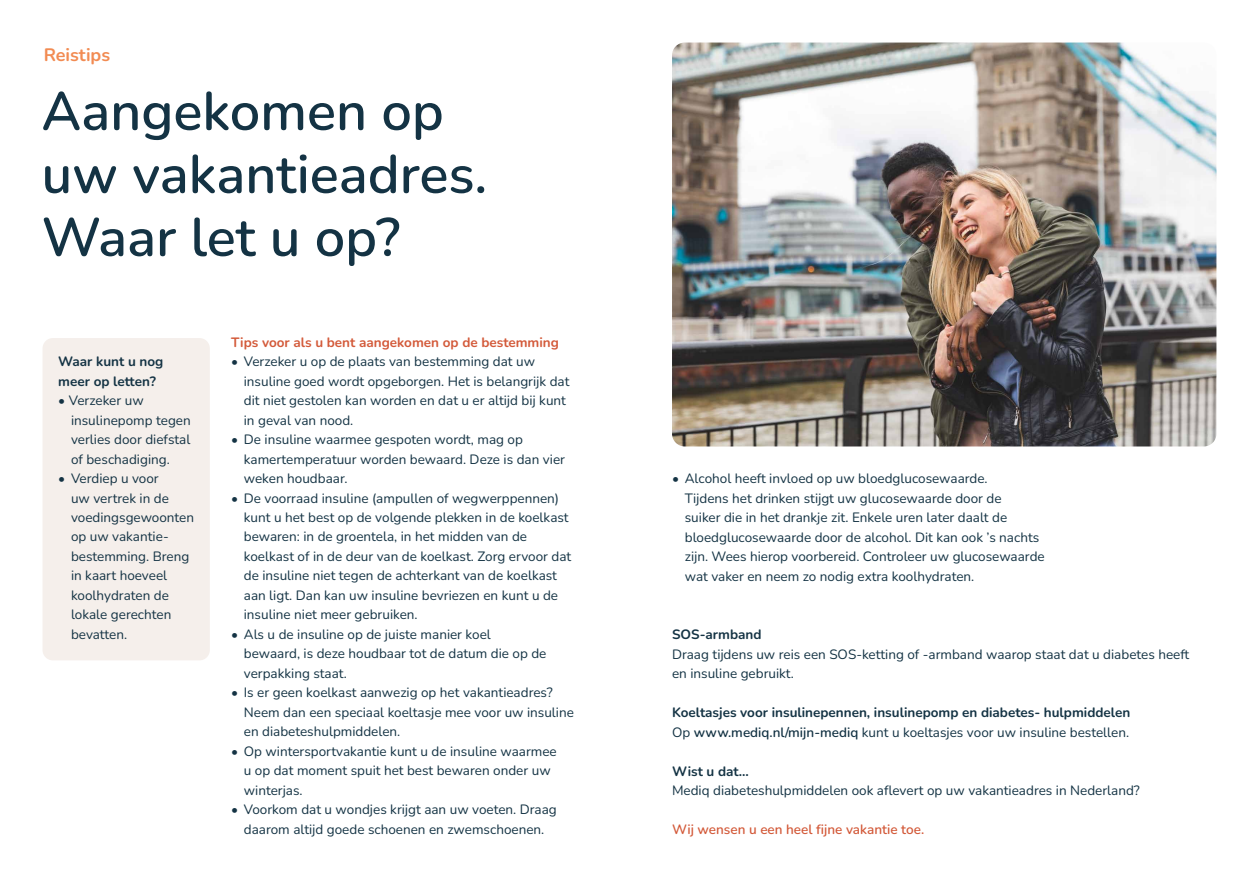
<style>
.page{position:relative;width:1259px;height:893px;background:#fff}
.page>*{position:absolute;margin:0;border:0;box-sizing:border-box;transform-origin:0 0}
.t1{font:600 54px/63px "Nunito";color:#143344}
.t2{font:700 18px "Nunito";color:#f28b52}
.t3{font:13.5px/19.5px "Nunito";color:#143344}
.t4{font:700 13.5px/19.5px "Nunito";color:#143344}
.t5{font:700 13.5px "Nunito";color:#d35a3a}
.t6{font:600 13.5px "Nunito";color:#d35a3a}
.s1{font-weight:400}
.s2{font-weight:600}
</style>
<div class="page">
<div style="left:43px;top:338px;width:167px;height:322px;background:#f5efeb;border-radius:10px"></div>
<img style="left:672px;top:43px;width:544px;height:403px">
<h2 class="t2" style="left:44px;top:42px;width:68px">Reistips</h2>
<h1 class="t1" style="left:41px;top:78px;width:447px">Aangekomen op uw vakantieadres.<br>Waar let u op?</h1>
<p class="t5" style="left:231px;top:332px;width:329px">Tips voor als u bent aangekomen op de bestemming</p>
<p class="t3" style="left:244px;top:351px;width:327px;text-indent:-13px">• Verzeker u op de plaats van bestemming dat uw insuline goed wordt opgeborgen. Het is belangrijk dat dit niet gestolen kan worden en dat u er altijd bij kunt in geval van nood.</p>
<p class="t3" style="left:244px;top:429px;width:323px;text-indent:-13px">• De insuline waarmee gespoten wordt, mag op kamertemperatuur worden bewaard. Deze is dan vier weken houdbaar.</p>
<p class="t3" style="left:244px;top:488px;width:329px;text-indent:-13px">• De voorraad insuline (ampullen of wegwerppennen) kunt u het best op de volgende plekken in de koelkast bewaren: in de groentela, in het midden van de koelkast of in de deur van de koelkast. Zorg ervoor dat de insuline niet tegen de achterkant van de koelkast aan ligt. Dan kan uw insuline bevriezen en kunt u de insuline niet meer gebruiken.</p>
<p class="t3" style="left:244px;top:624px;width:304px;text-indent:-13px">• Als u de insuline op de juiste manier koel bewaard, is deze houdbaar tot de datum die op de verpakking staat.</p>
<p class="t3" style="left:244px;top:682px;width:332px;text-indent:-13px">• Is er geen koelkast aanwezig op het vakantieadres?<br>Neem dan een speciaal koeltasje mee voor uw insuline en diabeteshulpmiddelen.</p>
<p class="t3" style="left:244px;top:741px;width:314px;text-indent:-13px">• Op wintersportvakantie kunt u de insuline waarmee u op dat moment spuit het best bewaren onder uw winterjas.</p>
<p class="t3" style="left:231px;top:799px;width:327px;text-align:center">• Voorkom dat u wondjes krijgt aan uw voeten. Draag daarom altijd goede schoenen en zwemschoenen.</p>
<p class="t4" style="left:58px;top:351px;width:107px">Waar kunt u nog meer op letten?</p>
<p class="t3" style="left:71px;top:390px;width:121px;text-indent:-13px">• Verzeker uw insulinepomp tegen verlies door diefstal of beschadiging.</p>
<p class="t3" style="left:71px;top:468px;width:125px;text-indent:-13px">• Verdiep u voor<br>uw vertrek in de voedingsgewoonten op uw vakantie&shy;bestemming. Breng in kaart hoeveel koolhydraten de lokale gerechten bevatten.</p>
<p class="t3" style="left:685px;top:468px;width:361px;text-indent:-13px">• Alcohol heeft invloed op uw bloedglucosewaarde.<br>Tijdens het drinken stijgt uw glucosewaarde door de<br>suiker die in het drankje zit. Enkele uren later daalt de bloedglucosewaarde door de alcohol. Dit kan ook ’s nachts zijn. Wees hierop voorbereid. Controleer uw glucosewaarde wat vaker en neem zo nodig extra koolhydraten.</p>
<p class="t4" style="left:672px;top:624px;width:91px">SOS-armband</p>
<p class="t3" style="left:672px;top:644px;width:519px">Draag tijdens uw reis een SOS-ketting of -armband waarop staat dat u diabetes heeft en insuline gebruikt.</p>
<p class="t4" style="left:672px;top:702px;width:460px">Koeltasjes voor insulinepennen, insulinepomp en diabetes- hulpmiddelen<br><span class="s1">Op</span> <span class="s2">www.mediq.nl/mijn-mediq</span> <span class="s1">kunt u koeltasjes voor uw insuline bestellen.</span></p>
<p class="t4" style="left:672px;top:761px;width:78px">Wist u dat...</p>
<p class="t3" style="left:672px;top:780px;width:469px">Mediq diabeteshulpmiddelen ook aflevert op uw vakantieadres in Nederland?</p>
<p class="t6" style="left:672px;top:820px;width:254px">Wij wensen u een heel fijne vakantie toe.</p>
</div>
